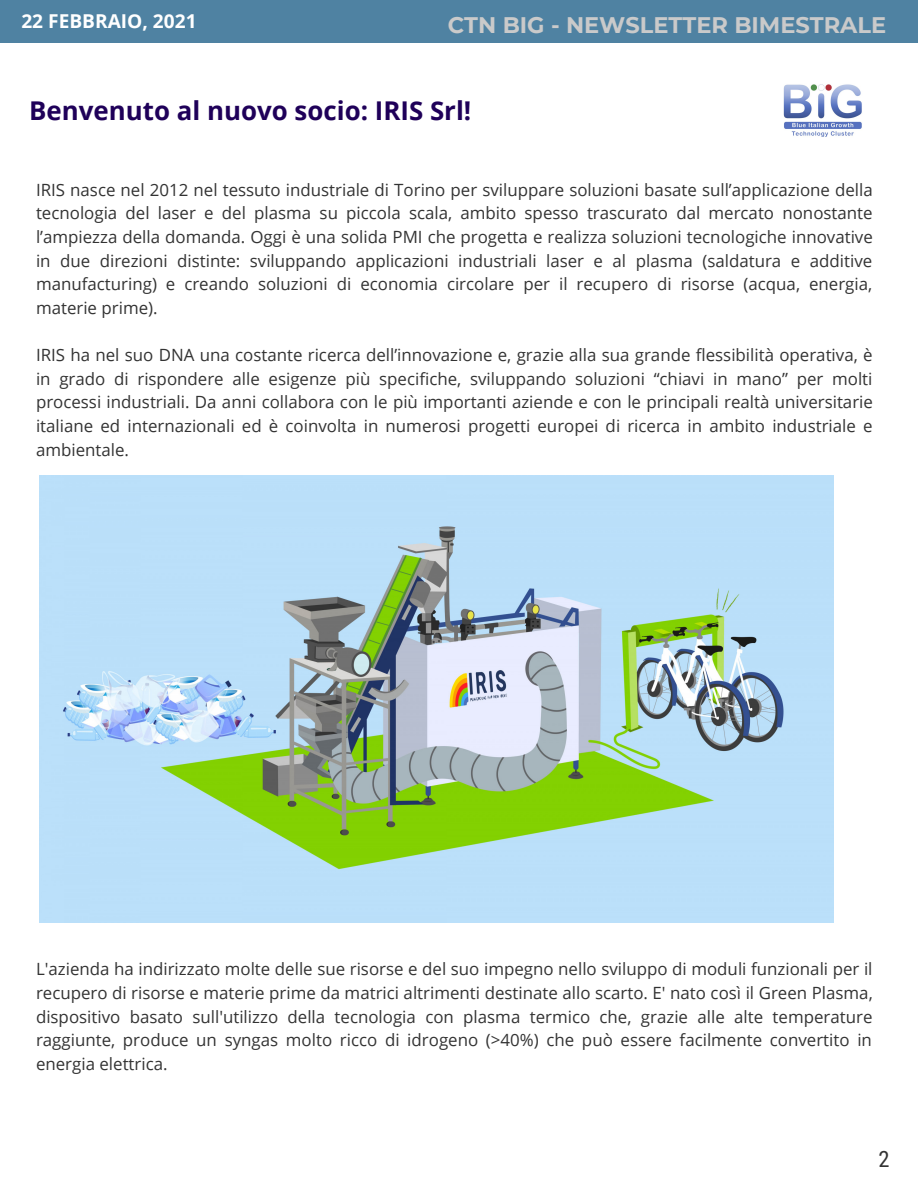
<style>
.page{position:relative;width:918px;height:1188px;background:#fff}
.page>*{position:absolute;margin:0;border:0;box-sizing:border-box;transform-origin:0 0}
.t1{font:700 25.8px "Open Sans";color:#1f0059}
.t2{font:700 22.5px "Montserrat";color:#cacaca}
.t3{font:22.5px "Roboto Condensed";color:#333}
.t4{font:700 19.2px "Open Sans";color:#fff}
.t5{font:16.8px/23.7px "Open Sans";color:#333;text-align:justify}
</style>
<div class="page">
<div style="left:0;top:0;width:918px;height:43px;background:#4f82a2"></div>
<img style="left:783px;top:84px;width:79px;height:53px">
<img style="left:39px;top:476px;width:794px;height:446px">
<p class="t4" style="left:21px;top:8px;width:177px">22 FEBBRAIO, 2021</p>
<h2 class="t2" style="left:448px;top:8px;width:440px">CTN BIG - NEWSLETTER BIMESTRALE</h2>
<h1 class="t1" style="left:29px;top:93px;width:444px">Benvenuto al nuovo socio: IRIS Srl!</h1>
<p class="t5" style="left:36px;top:177px;width:838px">IRIS nasce nel 2012 nel tessuto industriale di Torino per sviluppare soluzioni basate sull’applicazione della tecnologia del laser e del plasma su piccola scala, ambito spesso trascurato dal mercato nonostante l’ampiezza della domanda. Oggi è una solida PMI che progetta e realizza soluzioni tecnologiche innovative in due direzioni distinte: sviluppando applicazioni industriali laser e al plasma (saldatura e additive manufacturing) e creando soluzioni di economia circolare per il recupero di risorse (acqua, energia, materie prime).</p>
<p class="t5" style="left:36px;top:343px;width:838px">IRIS ha nel suo DNA una costante ricerca dell’innovazione e, grazie alla sua grande flessibilità operativa, è in grado di rispondere alle esigenze più specifiche, sviluppando soluzioni “chiavi in mano” per molti processi industriali. Da anni collabora con le più importanti aziende e con le principali realtà universitarie italiane ed internazionali ed è coinvolta in numerosi progetti europei di ricerca in ambito industriale e ambientale.</p>
<p class="t5" style="left:36px;top:957px;width:838px">L'azienda ha indirizzato molte delle sue risorse e del suo impegno nello sviluppo di moduli funzionali per il recupero di risorse e materie prime da matrici altrimenti destinate allo scarto. E' nato così il Green Plasma, dispositivo basato sull'utilizzo della tecnologia con plasma termico che, grazie alle alte temperature raggiunte, produce un syngas molto ricco di idrogeno (&gt;40%) che può essere facilmente convertito in energia elettrica.</p>
<h2 class="t3" style="left:879px;top:1143px;width:13px">2</h2>
</div>
